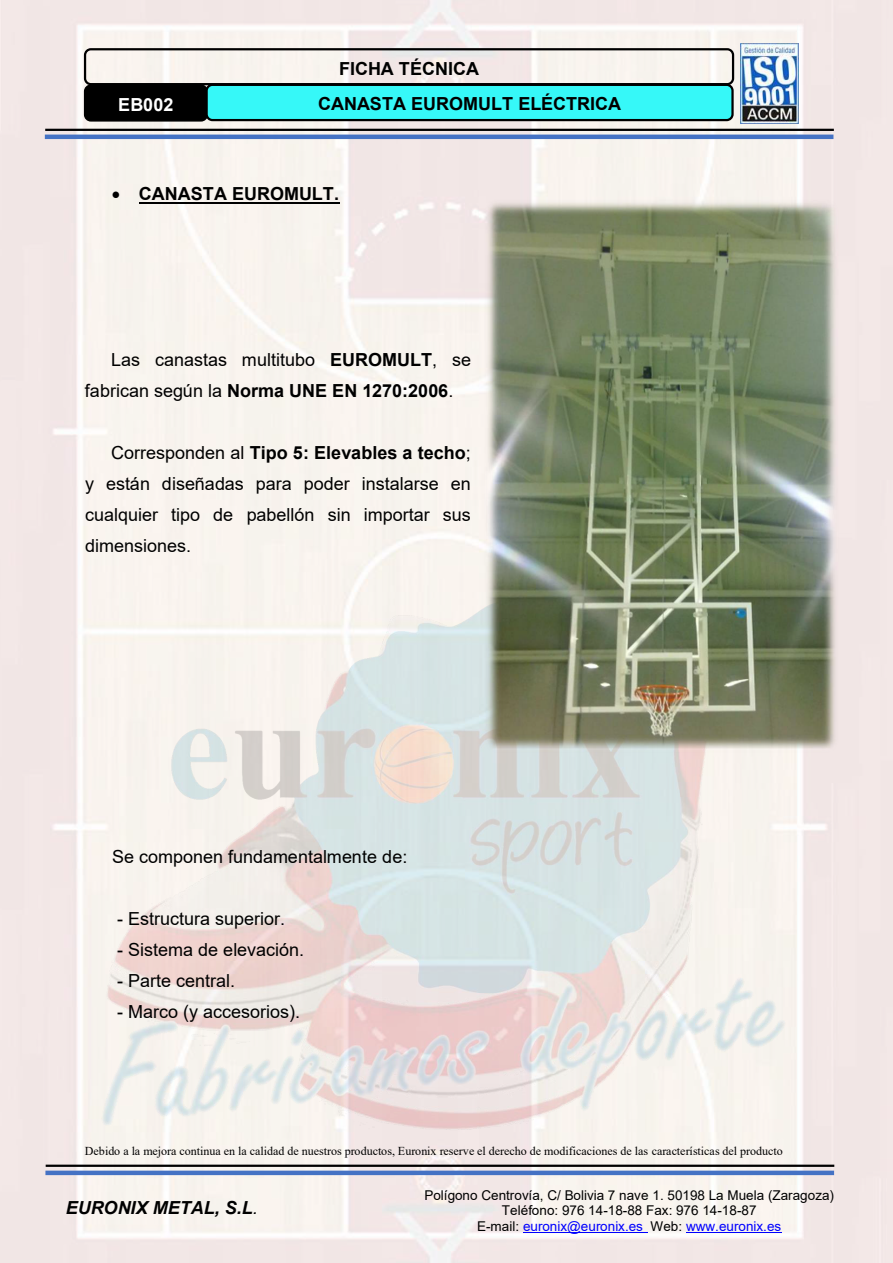
<style>
.page{position:relative;width:893px;height:1263px;background:#fff}
.page>*{position:absolute;margin:0;border:0;box-sizing:border-box;transform-origin:0 0}
.t1{font:18px/31px "Arial";color:#000}
.t2{font:700 18px "Arial";color:#000}
.t3{font:italic 700 18px "Arial";color:#000}
.t4{font:700 18px "Arial";letter-spacing:.005em;color:#fff}
.t5{font:13.5px/15.6px "Arial";letter-spacing:.005em;color:#000;text-align:center}
.t6{font:12px "Times New Roman";color:#000}
.s1{font-weight:700}
.s2{color:#00f}
.s3{font-weight:400}
</style>
<div class="page">
<img style="left:0;top:0;width:893px;height:1263px">
<hr style="left:523px;top:1232px;width:124px;height:1px;background:#00f">
<hr style="left:686px;top:1232px;width:95px;height:1px;background:#00f">
<hr style="left:45px;top:1171px;width:789px;height:4px;background:#4472c4">
<hr style="left:46px;top:1165px;width:788px;height:2px;background:#000">
<hr style="left:45px;top:135px;width:788px;height:4px;background:#4472c4">
<hr style="left:45px;top:129px;width:789px;height:2px;background:#000">
<img style="left:741px;top:44px;width:57px;height:80px">
<div style="left:84px;top:84px;width:124px;height:38px;background:#000;border:2px solid #000;border-radius:6px"></div>
<div style="left:206px;top:84px;width:528px;height:37px;background:#36f8f8;border:2px solid #000;border-radius:6px"></div>
<div style="left:84px;top:48px;width:650px;height:37px;border:2px solid #000;border-radius:6px"></div>
<img style="left:85px;top:586px;width:723px;height:545px">
<hr style="left:139px;top:202px;width:200px;height:2px;background:#000">
<img style="left:484px;top:199px;width:354px;height:554px">
<p class="t2" style="left:339px;top:56px;width:142px">FICHA TÉCNICA</p>
<p class="t4" style="left:118px;top:92px;width:57px">EB002</p>
<p class="t2" style="left:318px;top:91px;width:305px">CANASTA EUROMULT ELÉCTRICA</p>
<p class="t2" style="left:112px;top:181px;width:229px">• CANASTA EUROMULT.</p>
<p class="t1" style="left:85px;top:344px;width:388px;text-indent:26px">Las canastas multitubo <span class="s1">EUROMULT</span>, se fabrican según la <span class="s1">Norma UNE EN 1270:2006</span>.</p>
<p class="t1" style="left:85px;top:437px;width:387px;text-align:justify;text-indent:26px">Corresponden al <span class="s1">Tipo 5: Elevables a techo</span>; y están diseñadas para poder instalarse en cualquier tipo de pabellón sin importar sus dimensiones.</p>
<p class="t1" style="left:112px;top:841px;width:297px">Se componen fundamentalmente de:</p>
<p class="t1" style="left:117px;top:903px;width:170px">- Estructura superior.</p>
<p class="t1" style="left:117px;top:934px;width:189px">- Sistema de elevación.</p>
<p class="t1" style="left:117px;top:965px;width:120px">- Parte central.</p>
<p class="t1" style="left:117px;top:996px;width:185px">- Marco (y accesorios).</p>
<p class="t6" style="left:85px;top:1142px;width:699px">Debido a la mejora continua en la calidad de nuestros productos, Euronix reserve el derecho de modificaciones de las características del producto</p>
<p class="t5" style="left:424px;top:1187px;width:411px">Polígono Centrovía, C/ Bolivia 7 nave 1. 50198 La Muela (Zaragoza)<br>Teléfono: 976 14-18-88 Fax: 976 14-18-87<br>E-mail: <span class="s2">euronix@euronix.es</span> Web: <span class="s2">www.euronix.es</span></p>
<p class="t3" style="left:66px;top:1196px;width:194px">EURONIX METAL, S.L<span class="s3">.</span></p>
</div>
